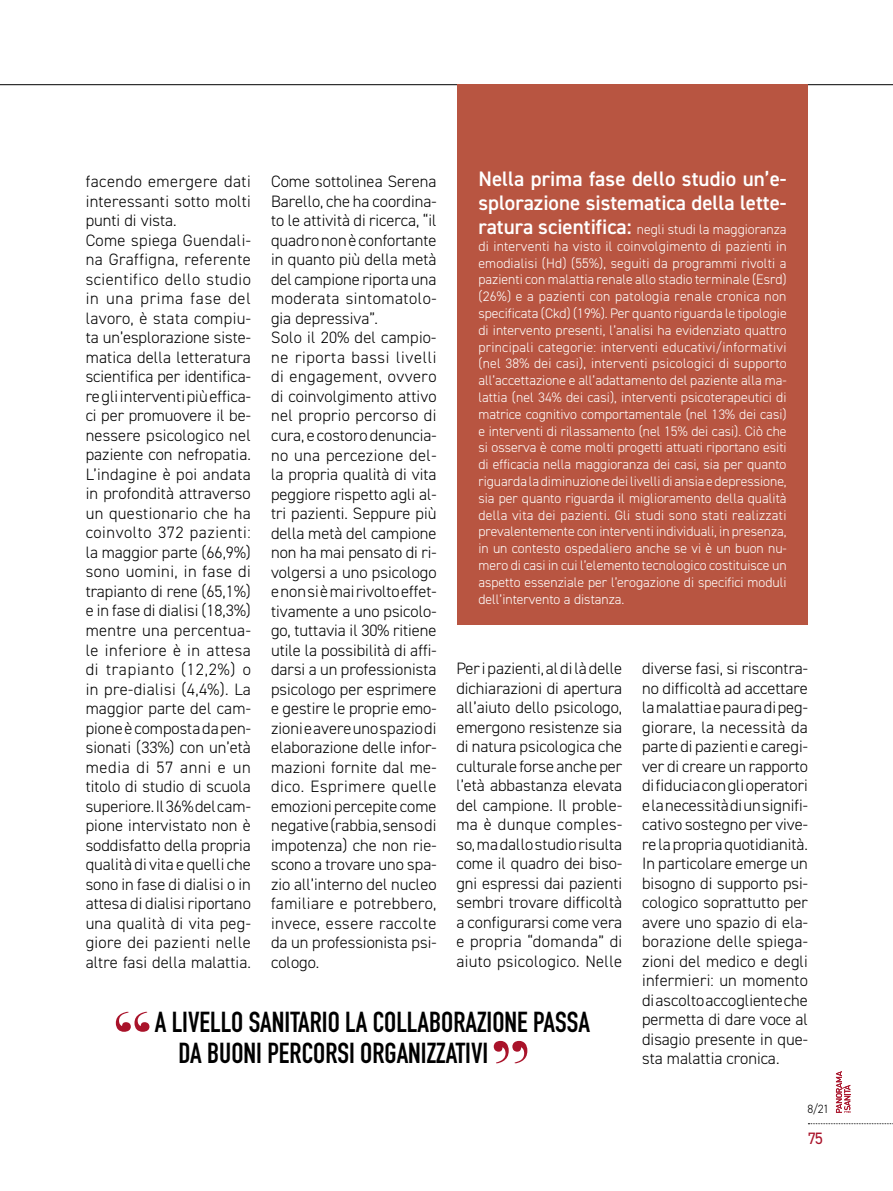
<style>
.page{position:relative;width:893px;height:1191px;background:#fff}
.page>*{position:absolute;margin:0;border:0;box-sizing:border-box;transform-origin:0 0}
.t1{font:700 28.5px/31.5px "DIN Condensed";color:#000}
.t2{font:600 21px/24px "DIN2014";color:#fff}
.t3{font:300 16.5px/19.5px "DIN2014";color:#000;text-align:justify}
.t4{font:16.5px "DIN2014";color:#a9132a}
.t5{font:300 13.8px/16.8px "DIN2014";color:#fff;text-align:justify}
.t6{font:300 12px "DIN2014";color:#000}
.s1{font-weight:600;font-size:21px}
</style>
<div class="page">
<svg style="left:808px;top:1123px;width:85px;height:1px"></svg>
<svg style="left:836px;top:1071px;width:14px;height:41px"></svg>
<hr style="left:0;top:84px;width:893px;height:1px;background:#000">
<div style="left:457px;top:84px;width:351px;height:541px;background:#b85541"></div>
<svg style="left:116px;top:1011px;width:33px;height:20px"></svg>
<svg style="left:494px;top:1041px;width:33px;height:22px"></svg>
<p class="t2" style="left:478px;top:166px;width:310px">Nella prima fase dello studio un’e&shy;splorazione sistematica della lette-</p>
<p class="t5" style="left:478px;top:221px;width:310px"><span class="s1">ratura scientifica:</span> negli studi la maggioranza di interventi ha visto il coinvolgimento di pazienti in emodialisi (Hd) (55%), seguiti da programmi rivolti a pazienti con malattia renale allo stadio terminale (Esrd) (26%) e a pazienti con patologia renale cronica non specificata (Ckd) (19%). Per quanto riguarda le tipologie di intervento presenti, l’analisi ha evidenziato quattro principali categorie: interventi educativi/informativi (nel 38% dei casi), interventi psicologici di supporto all’accettazione e all’adattamento del paziente alla ma&shy;lattia (nel 34% dei casi), interventi psicoterapeutici di matrice cognitivo comportamentale (nel 13% dei casi) e interventi di rilassamento (nel 15% dei casi). Ciò che si osserva è come molti progetti attuati riportano esiti di efficacia nella maggioranza dei casi, sia per quanto riguarda la diminuzione dei livelli di ansia e depressione, sia per quanto riguarda il miglioramento della qualità della vita dei pazienti. Gli studi sono stati realizzati prevalentemente con interventi individuali, in presenza, in un contesto ospedaliero anche se vi è un buon nu&shy;mero di casi in cui l’elemento tecnologico costituisce un aspetto essenziale per l’erogazione di specifici moduli dell’intervento a distanza.</p>
<p class="t3" style="left:86px;top:172px;width:167px;text-align:left">facendo emergere dati interessanti sotto molti punti di vista.<br>Come spiega Guendali&shy;na Graffigna, referente scientifico dello studio in una prima fase del lavoro, è stata compiu&shy;ta un’esplorazione siste&shy;matica della letteratura scientifica per identifica&shy;re gli interventi più effica&shy;ci per promuovere il be&shy;nessere psicologico nel paziente con nefropatia.<br>L’indagine è poi andata in profondità attraverso un questionario che ha coinvolto 372 pazienti: la maggior parte (66,9%) sono uomini, in fase di trapianto di rene (65,1%) e in fase di dialisi (18,3%) mentre una percentua&shy;le inferiore è in attesa di trapianto (12,2%) o in pre-dialisi (4,4%). La maggior parte del cam&shy;pione è composta da pen&shy;sionati (33%) con un’età media di 57 anni e un titolo di studio di scuola superiore. Il 36% del cam&shy;pione intervistato non è soddisfatto della propria qualità di vita e quelli che sono in fase di dialisi o in attesa di dialisi riportano una qualità di vita peg&shy;giore dei pazienti nelle altre fasi della malattia.</p>
<p class="t3" style="left:271px;top:172px;width:167px;text-align:left">Come sottolinea Serena<br>Barello, che ha coordina&shy;to le attività di ricerca, “il quadro non è confortante in quanto più della metà del campione riporta una moderata sintomatolo&shy;gia depressiva”.<br>Solo il 20% del campio&shy;ne riporta bassi livelli di engagement, ovvero di coinvolgimento attivo nel proprio percorso di cura, e costoro denuncia&shy;no una percezione del&shy;la propria qualità di vita peggiore rispetto agli al&shy;tri pazienti. Seppure più della metà del campione non ha mai pensato di ri&shy;volgersi a uno psicologo e non si è mai rivolto effet&shy;tivamente a uno psicolo&shy;go, tuttavia il 30% ritiene utile la possibilità di affi&shy;darsi a un professionista psicologo per esprimere e gestire le proprie emo&shy;zioni e avere uno spazio di elaborazione delle infor&shy;mazioni fornite dal me&shy;dico. Esprimere quelle emozioni percepite come negative (rabbia, senso di impotenza) che non rie&shy;scono a trovare uno spa&shy;zio all’interno del nucleo familiare e potrebbero, invece, essere raccolte da un professionista psi&shy;cologo.</p>
<p class="t3" style="left:456px;top:659px;width:167px">Per i pazienti, al di là delle dichiarazioni di apertura all’aiuto dello psicologo, emergono resistenze sia di natura psicologica che culturale forse anche per l’età abbastanza elevata del campione. Il proble&shy;ma è dunque comples&shy;so, ma dallo studio risulta come il quadro dei biso&shy;gni espressi dai pazienti sembri trovare difficoltà a configurarsi come vera e propria “domanda” di aiuto psicologico. Nelle</p>
<p class="t3" style="left:642px;top:658px;width:167px">diverse fasi, si riscontra&shy;no difficoltà ad accettare la malattia e paura di peg&shy;giorare, la necessità da parte di pazienti e caregi&shy;ver di creare un rapporto di fiducia con gli operatori e la necessità di un signifi&shy;cativo sostegno per vive&shy;re la propria quotidianità.<br>In particolare emerge un bisogno di supporto psi&shy;cologico soprattutto per avere uno spazio di ela&shy;borazione delle spiega&shy;zioni del medico e degli infermieri: un momento di ascolto accogliente che permetta di dare voce al disagio presente in que&shy;sta malattia cronica.</p>
<h1 class="t1" style="left:178px;top:1006px;width:413px;text-indent:-24px">A LIVELLO SANITARIO LA COLLABORAZIONE PASSA<br>DA BUONI PERCORSI ORGANIZZATIVI</h1>
<p class="t6" style="left:807px;top:1101px;width:23px">8/21</p>
<p class="t4" style="left:808px;top:1128px;width:17px">75</p>
</div>
